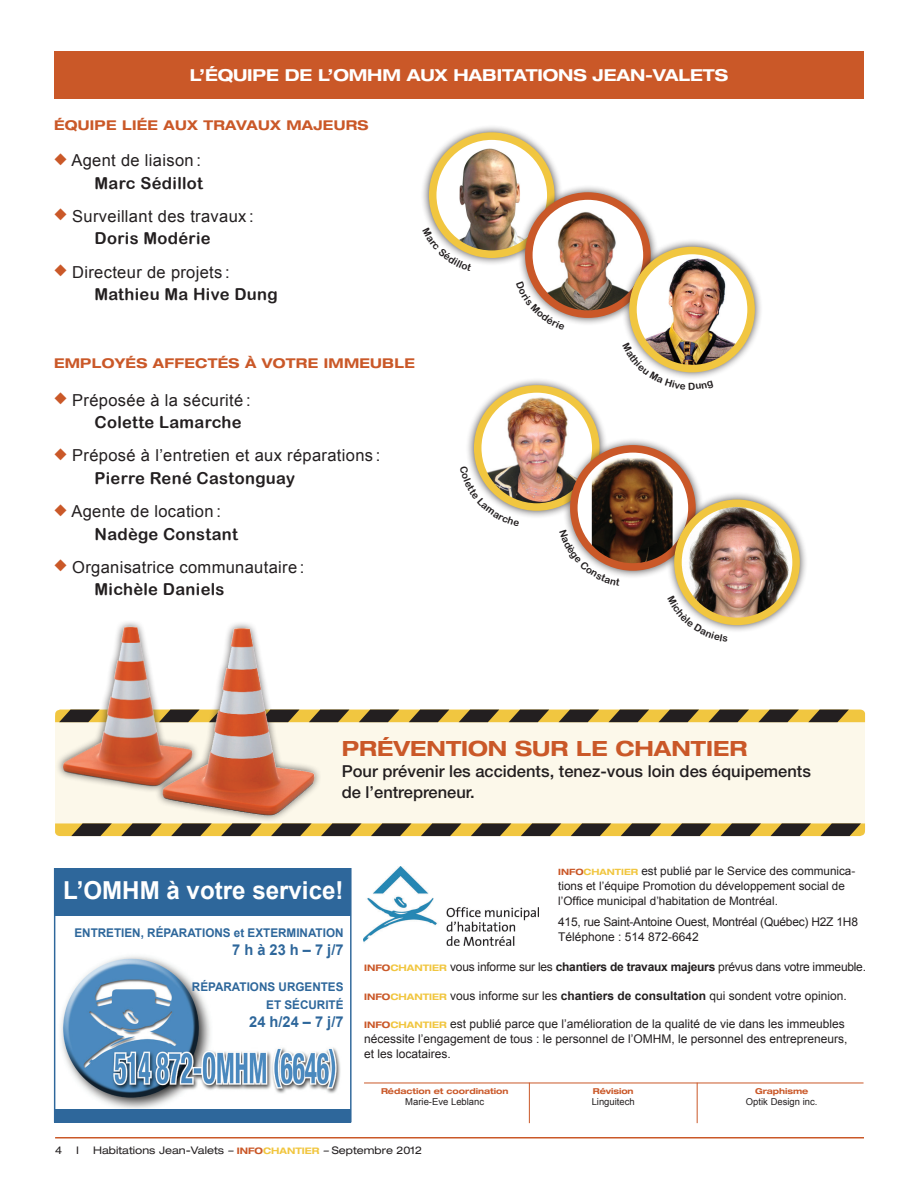
<style>
.page{position:relative;width:918px;height:1188px;background:#fff}
.page>*{position:absolute;margin:0;border:0;box-sizing:border-box;transform-origin:0 0}
.t1{font:700 24.75px "Arial";color:#fff}
.t2{font:700 expanded 21px "Helvetica Neue";color:#ca5828}
.t3{font:16.5px "Arial";letter-spacing:.02em;color:#231f20}
.t4{font:16.5px "Arial Rounded MT Bold";letter-spacing:.02em;color:#231f20}
.t5{font:500 16.5px/21px "Helvetica Neue";color:#231f20}
.t6{font:700 expanded 16.5px "Helvetica Neue";letter-spacing:-.01em;color:#fff}
.t7{font:700 15px "Arial";color:#2e679b}
.t8{font:700 expanded 13.5px "Helvetica Neue";color:#ca5828}
.t9{font:12px/15px "Arial";color:#231f20}
.t10{font:12px/15px "Arial";letter-spacing:-.02em;color:#231f20}
.t11{font:700 12px/18px "Arial";color:#2e679b;text-align:center}
.t12{font:11.7px/15px "Arial";color:#231f20}
.t13{font:expanded 10.5px "Helvetica Neue";color:#231f20}
.t14{font:9.45px "Arial";color:#231f20}
.t15{font:700 expanded 9px "Helvetica Neue";letter-spacing:.085em;color:#f1c640}
.t16{font:700 expanded 9px "Helvetica Neue";color:#ca5828}
.t17{font:700 expanded 8.7px "Helvetica Neue";color:#f1c640}
.t18{font:700 expanded 8.7px "Helvetica Neue";color:#ca5828}
.t19{font:700 expanded 8.1px "Helvetica Neue";color:#ca5828}
.s1{color:#ca5828}
.s2{font-weight:700}
.s3{font-style:italic}
.s4{font-weight:700;font-size:9px;color:#ca5828}
</style>
<div class="page">
<div style="left:54px;top:51px;width:810px;height:48px;background:#ca5828"></div>
<hr style="left:55px;top:1137px;width:809px;height:1px;background:#ca5828">
<img style="left:364px;top:866px;width:174px;height:80px">
<hr style="left:364px;top:1083px;width:500px;height:1px;background:#ca5828">
<img style="left:61px;top:956px;width:280px;height:153px">
<div style="left:54px;top:868px;width:297px;height:48px;background:#2e679b"></div>
<div style="left:54px;top:1109px;width:297px;height:14px;background:#2e679b"></div>
<hr style="left:529px;top:1083px;width:1px;height:40px;background:#ca5828">
<hr style="left:697px;top:1083px;width:1px;height:40px;background:#ca5828">
<div style="left:55px;top:722px;width:810px;height:100px;background:#fcf8ea"></div>
<svg style="left:55px;top:823px;width:810px;height:13px;background:#7e6a32"></svg>
<svg style="left:323px;top:710px;width:542px;height:12px;background:#7a652d"></svg>
<div style="left:55px;top:619px;width:267px;height:204px;background:#231f20;opacity:.75"></div>
<img style="left:55px;top:624px;width:268px;height:196px">
<div style="left:421px;top:124px;width:142px;height:142px;background:#231f20;opacity:.75"></div>
<img style="left:433px;top:136px;width:118px;height:118px;border-radius:59px">
<div style="left:429px;top:132px;width:126px;height:126px;border:8px solid #f1c640;border-radius:50%"></div>
<div style="left:466px;top:377px;width:142px;height:142px;background:#231f20;opacity:.75"></div>
<img style="left:478px;top:389px;width:118px;height:118px;border-radius:59px">
<div style="left:474px;top:385px;width:126px;height:126px;border:8px solid #f1c640;border-radius:50%"></div>
<div style="left:517px;top:184px;width:142px;height:142px;background:#231f20;opacity:.75"></div>
<img style="left:529px;top:196px;width:118px;height:118px;border-radius:59px">
<div style="left:525px;top:192px;width:126px;height:126px;border:8px solid #ca5828;border-radius:50%"></div>
<div style="left:562px;top:437px;width:142px;height:142px;background:#231f20;opacity:.75"></div>
<svg style="left:574px;top:449px;width:118px;height:118px"></svg>
<img style="left:592px;top:458px;width:81px;height:108px">
<div style="left:570px;top:445px;width:126px;height:126px;border:8px solid #ca5828;border-radius:50%"></div>
<div style="left:621px;top:238px;width:142px;height:143px;background:#231f20;opacity:.75"></div>
<img style="left:633px;top:251px;width:118px;height:118px">
<div style="left:629px;top:247px;width:126px;height:125px;border:8px solid #f1c640;border-radius:50%"></div>
<div style="left:666px;top:491px;width:142px;height:142px;background:#231f20;opacity:.75"></div>
<img style="left:678px;top:503px;width:118px;height:118px;border-radius:59px">
<div style="left:674px;top:500px;width:126px;height:125px;border:8px solid #f1c640;border-radius:50%"></div>
<svg style="left:422px;top:227px;width:50px;height:39px"></svg>
<svg style="left:466px;top:466px;width:53px;height:53px"></svg>
<svg style="left:517px;top:281px;width:48px;height:45px"></svg>
<svg style="left:562px;top:529px;width:59px;height:50px"></svg>
<svg style="left:622px;top:343px;width:92px;height:38px"></svg>
<svg style="left:667px;top:595px;width:61px;height:38px"></svg>
<h3 class="t6" style="left:190px;top:64px;width:540px">L’ÉQUIPE DE L’OMHM AUX HABITATIONS JEAN-VALETS</h3>
<p class="t8" style="left:54px;top:117px;width:22px">ÉQUIPE</p>
<p class="t8" style="left:122px;top:117px;width:10px">LIÉE</p>
<p class="t8" style="left:164px;top:117px;width:13px">AUX</p>
<p class="t8" style="left:203px;top:117px;width:13px">TRAVAUX</p>
<p class="t8" style="left:286px;top:117px;width:13px">MAJEURS</p>
<h3 class="t3" style="left:54px;top:150px;width:149px"><span class="s1">◆</span> Agent de liaison :</h3>
<h3 class="t4" style="left:95px;top:173px;width:110px">Marc Sédillot</h3>
<h3 class="t3" style="left:54px;top:205px;width:201px"><span class="s1">◆</span> Surveillant des travaux :</h3>
<h3 class="t4" style="left:95px;top:229px;width:118px">Doris Modérie</h3>
<h3 class="t3" style="left:54px;top:261px;width:177px"><span class="s1">◆</span> Directeur de projets :</h3>
<h3 class="t4" style="left:95px;top:285px;width:185px">Mathieu Ma Hive Dung</h3>
<p class="t8" style="left:54px;top:355px;width:24px">EMPLO</p>
<p class="t8" style="left:115px;top:355px;width:23px">YÉS</p>
<p class="t8" style="left:153px;top:355px;width:12px">AFFECTÉS</p>
<p class="t8" style="left:245px;top:355px;width:30px">À VOTRE</p>
<p class="t8" style="left:324px;top:355px;width:13px">IMMEUBLE</p>
<h3 class="t3" style="left:54px;top:389px;width:198px"><span class="s1">◆</span> Préposée à la sécurité :</h3>
<h3 class="t4" style="left:95px;top:412px;width:149px">Colette Lamarche</h3>
<h3 class="t3" style="left:54px;top:445px;width:328px"><span class="s1">◆</span> Préposé à l’entretien et aux réparations :</h3>
<h3 class="t4" style="left:95px;top:468px;width:202px">Pierre René Castonguay</h3>
<h3 class="t3" style="left:54px;top:501px;width:168px"><span class="s1">◆</span> Agente de location :</h3>
<h3 class="t4" style="left:95px;top:524px;width:145px">Nadège Constant</h3>
<h3 class="t3" style="left:54px;top:556px;width:252px"><span class="s1">◆</span> Organisatrice communautaire :</h3>
<h3 class="t4" style="left:95px;top:580px;width:132px">Michèle Daniels</h3>
<h2 class="t2" style="left:342px;top:735px;width:407px">PRÉVENTION SUR LE CHANTIER</h2>
<h3 class="t5" style="left:342px;top:761px;width:471px">Pour prévenir les accidents, tenez-vous loin des équipements de l’entrepreneur.</h3>
<h1 class="t1" style="left:63px;top:874px;width:282px">L’OMHM à votre service!</h1>
<p class="t11" style="left:74px;top:925px;width:271px">ENTRETIEN, RÉPARATIONS et EXTERMINATION</p>
<p class="t7" style="left:232px;top:940px;width:113px">7 h à 23 h – 7 j/7</p>
<p class="t11" style="left:192px;top:979px;width:17px">Réparations</p>
<p class="t11" style="left:266px;top:979px;width:59px">urgentes<br>et sécurité</p>
<p class="t7" style="left:249px;top:1012px;width:96px">24 h/24 – 7 j/7</p>
<p class="t12" style="left:558px;top:863px;width:299px;text-indent:83px">est publié par le Service des communica&shy;tions et l’équipe Promotion du développement social de l’Office municipal d’habitation de Montréal.</p>
<p class="t10" style="left:558px;top:915px;width:301px">415, rue Saint-Antoine Ouest, Montréal (Québec) H2Z 1H8<br>Téléphone : 514 872-6642</p>
<p class="t18" style="left:558px;top:866px;width:12px">INFO</p>
<p class="t17" style="left:584px;top:866px;width:24px">CHANTIER</p>
<p class="t16" style="left:364px;top:963px;width:12px">INFO</p>
<p class="t15" style="left:390px;top:963px;width:25px">CHANTIER</p>
<p class="t10" style="left:450px;top:960px;width:417px">vous informe sur les <span class="s2">chantiers de travaux majeurs</span> prévus dans votre immeuble.</p>
<p class="t16" style="left:364px;top:991px;width:12px">INFO</p>
<p class="t15" style="left:390px;top:991px;width:25px">CHANTIER</p>
<p class="t9" style="left:450px;top:988px;width:398px">vous informe sur les <span class="s2">chantiers de consultation</span> qui sondent votre opinion.</p>
<p class="t16" style="left:364px;top:1020px;width:12px">INFO</p>
<p class="t15" style="left:390px;top:1020px;width:25px">CHANTIER</p>
<p class="t9" style="left:364px;top:1017px;width:485px;text-indent:86px">est publié parce que l’amélioration de la qualité de vie dans les immeubles nécessite l’engagement de tous : le personnel de l’OMHM, le personnel des entrepreneurs, et les locataires.</p>
<p class="t19" style="left:381px;top:1086px;width:129px">RÉDACTION ET COORDINATION</p>
<p class="t14" style="left:405px;top:1096px;width:80px">Marie-Eve Leblanc</p>
<p class="t19" style="left:593px;top:1086px;width:42px">RÉVISION</p>
<p class="t14" style="left:592px;top:1096px;width:45px">Linguitech</p>
<p class="t19" style="left:755px;top:1086px;width:55px">GRAPHISME</p>
<p class="t14" style="left:746px;top:1096px;width:73px">Optik Design inc.</p>
<p class="t13" style="left:55px;top:1144px;width:9px">4</p>
<p class="t13" style="left:76px;top:1144px;width:4px">I</p>
<p class="t13" style="left:93px;top:1144px;width:156px">Habitations Jean-Valets <span class="s3">–</span> <span class="s4">INFO</span></p>
<p class="t15" style="left:263px;top:1145px;width:25px">CHANTIER</p>
<p class="t13" style="left:323px;top:1144px;width:101px"><span class="s3">–</span> Septembre 2012</p>
</div>
